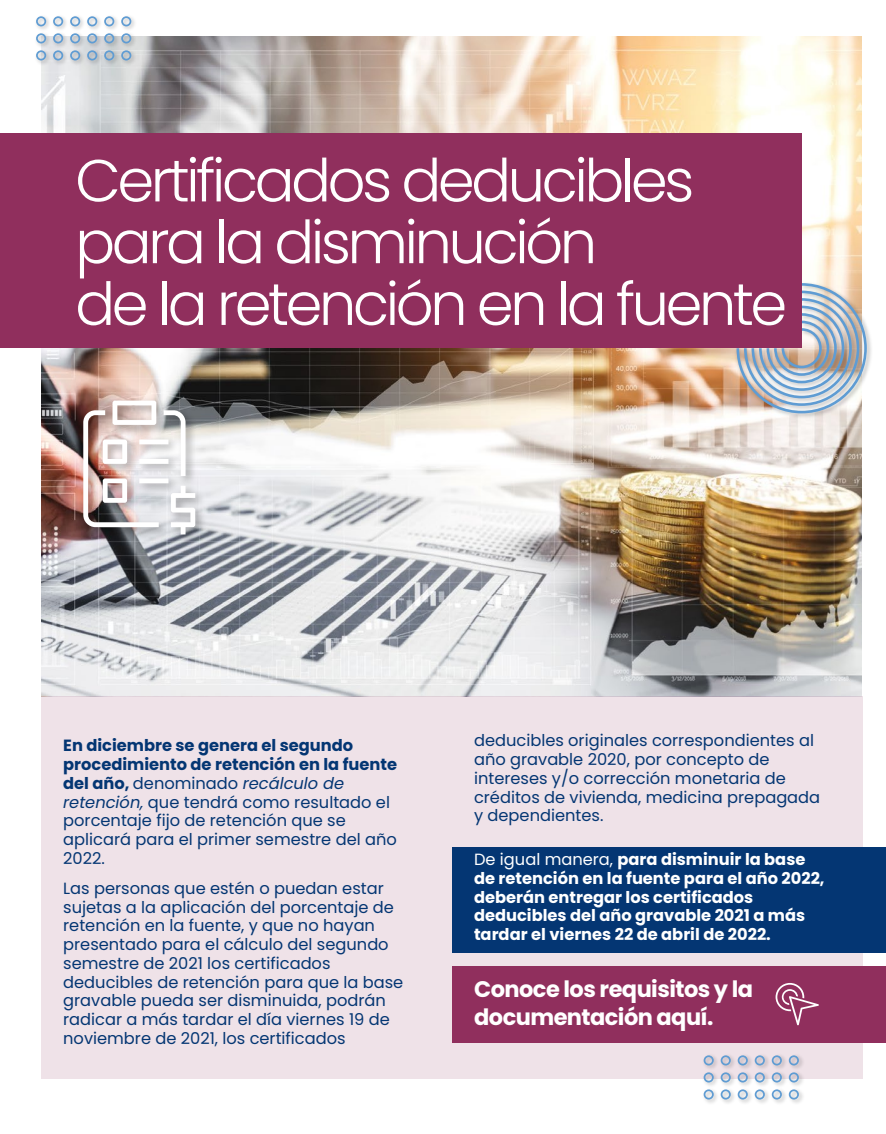
<style>
.page{position:relative;width:886px;height:1134px;background:#fff}
.page>*{position:absolute;margin:0;border:0;box-sizing:border-box;transform-origin:0 0}
.t1{font:300 59.25px/61.8px "Poppins";letter-spacing:-.06em;color:#fff}
.t2{font:700 22.5px/27.5px "Poppins";letter-spacing:-.025em;color:#fff}
.t3{font:16.25px/18.8px "Poppins";color:#043673}
.t4{font:700 16.25px/18.8px "Poppins";color:#fff}
.s1{font-weight:700}
.s2{font-style:italic}
.s3{font-weight:400}
</style>
<div class="page">
<img style="left:41px;top:37px;width:820px;height:659px">
<div style="left:41px;top:696px;width:822px;height:383px;background:#efe2e8"></div>
<div style="left:453px;top:847px;width:433px;height:106px;background:#043673"></div>
<div style="left:453px;top:966px;width:433px;height:76px;background:#902f5d"></div>
<img style="left:76px;top:393px;width:134px;height:156px">
<img style="left:83px;top:401px;width:112px;height:133px">
<img style="left:37px;top:17px;width:102px;height:51px">
<svg style="left:53px;top:16px;width:10px;height:10px"></svg>
<svg style="left:70px;top:16px;width:10px;height:10px"></svg>
<svg style="left:36px;top:16px;width:10px;height:10px"></svg>
<svg style="left:104px;top:16px;width:10px;height:10px"></svg>
<svg style="left:121px;top:16px;width:10px;height:10px"></svg>
<svg style="left:87px;top:16px;width:10px;height:10px"></svg>
<svg style="left:53px;top:33px;width:10px;height:10px"></svg>
<svg style="left:70px;top:33px;width:10px;height:10px"></svg>
<svg style="left:36px;top:33px;width:10px;height:10px"></svg>
<svg style="left:104px;top:33px;width:10px;height:10px"></svg>
<svg style="left:121px;top:33px;width:10px;height:10px"></svg>
<svg style="left:87px;top:33px;width:10px;height:10px"></svg>
<svg style="left:53px;top:50px;width:10px;height:10px"></svg>
<svg style="left:70px;top:50px;width:10px;height:10px"></svg>
<svg style="left:36px;top:50px;width:10px;height:10px"></svg>
<svg style="left:104px;top:50px;width:10px;height:10px"></svg>
<svg style="left:121px;top:50px;width:10px;height:10px"></svg>
<svg style="left:87px;top:50px;width:10px;height:10px"></svg>
<img style="left:703px;top:1056px;width:100px;height:47px">
<svg style="left:721px;top:1055px;width:10px;height:10px"></svg>
<svg style="left:738px;top:1055px;width:10px;height:10px"></svg>
<svg style="left:704px;top:1055px;width:10px;height:10px"></svg>
<svg style="left:772px;top:1055px;width:10px;height:10px"></svg>
<svg style="left:789px;top:1055px;width:10px;height:10px"></svg>
<svg style="left:755px;top:1055px;width:10px;height:10px"></svg>
<svg style="left:721px;top:1072px;width:10px;height:10px"></svg>
<svg style="left:738px;top:1072px;width:10px;height:10px"></svg>
<svg style="left:704px;top:1072px;width:10px;height:10px"></svg>
<svg style="left:772px;top:1072px;width:10px;height:10px"></svg>
<svg style="left:789px;top:1072px;width:10px;height:10px"></svg>
<svg style="left:755px;top:1072px;width:10px;height:10px"></svg>
<svg style="left:721px;top:1089px;width:10px;height:10px"></svg>
<svg style="left:738px;top:1089px;width:10px;height:10px"></svg>
<svg style="left:704px;top:1089px;width:10px;height:10px"></svg>
<svg style="left:772px;top:1089px;width:10px;height:10px"></svg>
<svg style="left:789px;top:1089px;width:10px;height:10px"></svg>
<svg style="left:755px;top:1089px;width:10px;height:10px"></svg>
<img style="left:733px;top:279px;width:138px;height:142px">
<svg style="left:736px;top:283px;width:131px;height:130px;background:#bac0c6"></svg>
<div style="left:0;top:134px;width:802px;height:214px;background:#902f5d"></div>
<svg style="left:775px;top:983px;width:44px;height:42px"></svg>
<h1 class="t1" style="left:75px;top:150px;width:713px">Certificados deducibles para la disminución<br>de la retención en la fuente</h1>
<p class="t3" style="left:63px;top:736px;width:335px"><span class="s1">En diciembre se genera el segundo procedimiento de retención en la fuente del año,</span> denominado <span class="s2">recálculo de retención,</span> que tendrá como resultado el porcentaje fijo de retención que se aplicará para el primer semestre del año<br>2022.</p>
<p class="t3" style="left:63px;top:879px;width:342px">Las personas que estén o puedan estar sujetas a la aplicación del porcentaje de retención en la fuente, y que no hayan presentado para el cálculo del segundo semestre de 2021 los certificados deducibles de retención para que la base gravable pueda ser disminuida, podrán radicar a más tardar el día viernes 19 de noviembre de 2021, los certificados</p>
<p class="t3" style="left:474px;top:731px;width:348px">deducibles originales correspondientes al año gravable 2020, por concepto de intereses y/o corrección monetaria de créditos de vivienda, medicina prepagada y dependientes.</p>
<p class="t4" style="left:474px;top:850px;width:352px"><span class="s3">De igual manera,</span> para disminuir la base de retención en la fuente para el año 2022, deberán entregar los certificados deducibles del año gravable 2021 a más tardar el viernes 22 de abril de 2022.</p>
<h2 class="t2" style="left:474px;top:976px;width:280px">Conoce los requisitos y la documentación aquí.</h2>
</div>
